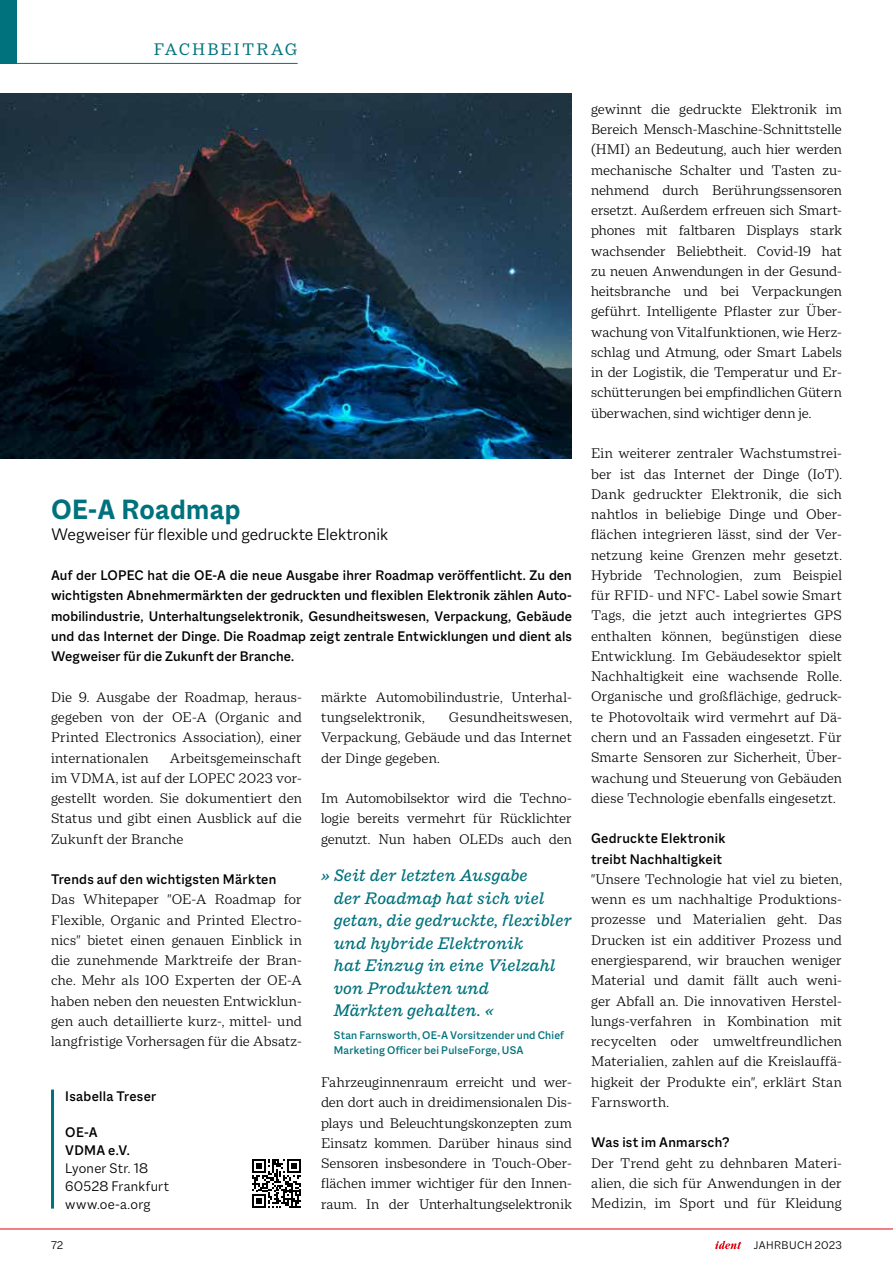
<style>
.page{position:relative;width:893px;height:1263px;background:#fff}
.page>*{position:absolute;margin:0;border:0;box-sizing:border-box;transform-origin:0 0}
.t1{font:700 30px "Macklin Sans";letter-spacing:.01em;color:#00727d}
.t2{font:italic 500 18px/22.5px "Macklin Slab";color:#00727d}
.t3{font:300 18px "Macklin Sans";color:#000}
.t4{font:18px "Macklin Text";letter-spacing:.11em;color:#00727d}
.t5{font:300 15px/20.2px "Macklin Text";color:#000;text-align:justify}
.t6{font:500 15px/20.2px "Macklin Sans";letter-spacing:.015em;color:#000}
.t7{font:300 15px/18px "Macklin Sans";letter-spacing:.02em;color:#000}
.t8{font:500 12px/15px "Macklin Sans";letter-spacing:.015em;color:#00727d}
.t9{font:300 12px "Macklin Sans";letter-spacing:.035em;color:#000}
</style>
<div class="page">
<hr style="left:0;top:63px;width:298px;height:1px;background:#00727d">
<div style="left:0;top:0;width:17px;height:64px;background:#00727d"></div>
<hr style="left:51px;top:1089px;width:3px;height:119px;background:#00727d">
<svg style="left:252px;top:1159px;width:49px;height:49px"></svg>
<img style="left:0;top:94px;width:571px;height:364px">
<hr style="left:0;top:1228px;width:893px;height:1px;background:#e30613">
<svg style="left:715px;top:1240px;width:26px;height:9px"></svg>
<p class="t4" style="left:154px;top:39px;width:145px">FACHBEITRAG</p>
<h1 class="t1" style="left:51px;top:491px;width:191px">OE-A Roadmap</h1>
<p class="t3" style="left:51px;top:523px;width:338px">Wegweiser für flexible und gedruckte Elektronik</p>
<p class="t6" style="left:51px;top:565px;width:522px;text-align:justify">Auf der LOPEC hat die OE-A die neue Ausgabe ihrer Roadmap veröffentlicht. Zu den wichtigsten Abnehmermärkten der gedruckten und flexiblen Elektronik zählen Auto&shy;mobilindustrie, Unterhaltungselektronik, Gesundheitswesen, Verpackung, Gebäude und das Internet der Dinge. Die Roadmap zeigt zentrale Entwicklungen und dient als Wegweiser für die Zukunft der Branche.</p>
<p class="t5" style="left:321px;top:687px;width:252px">märkte Automobilindustrie, Unterhal&shy;tungselektronik,</p>
<p class="t5" style="left:51px;top:687px;width:252px">Die 9. Ausgabe der Roadmap, heraus&shy;gegeben von der OE-A (Organic and Printed Electronics Association), einer internationalen</p>
<p class="t5" style="left:321px;top:707px;width:252px;text-indent:128px">Gesundheitswesen, Verpackung, Gebäude und das Internet der Dinge gegeben.</p>
<p class="t5" style="left:321px;top:788px;width:252px">Im Automobilsektor wird die Techno&shy;logie bereits vermehrt für Rücklichter genutzt. Nun haben OLEDs auch den</p>
<p class="t5" style="left:51px;top:747px;width:252px;text-indent:119px">Arbeitsgemeinschaft im VDMA, ist auf der LOPEC 2023 vor&shy;gestellt worden. Sie dokumentiert den Status und gibt einen Ausblick auf die Zukunft der Branche</p>
<p class="t6" style="left:51px;top:869px;width:227px">Trends auf den wichtigsten Märkten</p>
<p class="t5" style="left:51px;top:889px;width:252px">Das Whitepaper "OE-A Roadmap for Flexible, Organic and Printed Electro&shy;nics" bietet einen genauen Einblick in die zunehmende Marktreife der Bran&shy;che. Mehr als 100 Experten der OE-A haben neben den neuesten Entwicklun&shy;gen auch detaillierte kurz-, mittel- und langfristige Vorhersagen für die Absatz-</p>
<p class="t2" style="left:334px;top:864px;width:240px;text-indent:-13px">» Seit der letzten Ausgabe<br>der Roadmap hat sich viel getan, die gedruckte, flexibler und hybride Elektronik<br>hat Einzug in eine Vielzahl von Produkten und<br>Märkten gehalten. «</p>
<p class="t8" style="left:334px;top:1028px;width:232px">Stan Farnsworth, OE-A Vorsitzender und Chief<br>Marketing Officer bei PulseForge, USA</p>
<p class="t5" style="left:321px;top:1072px;width:252px">Fahrzeuginnenraum erreicht und wer&shy;den dort auch in dreidimensionalen Dis&shy;plays und Beleuchtungskonzepten zum Einsatz kommen. Darüber hinaus sind Sensoren insbesondere in Touch-Ober&shy;flächen immer wichtiger für den Innen&shy;raum. In der Unterhaltungselektronik</p>
<p class="t6" style="left:65px;top:1085px;width:92px">Isabella Treser</p>
<p class="t6" style="left:65px;top:1122px;width:66px;line-height:18px">OE-A<br>VDMA e.V.</p>
<p class="t7" style="left:65px;top:1158px;width:105px">Lyoner Str. 18<br>60528 Frankfurt www.oe-a.org</p>
<p class="t5" style="left:591px;top:99px;width:252px">gewinnt die gedruckte Elektronik im Bereich Mensch-Maschine-Schnittstelle (HMI) an Bedeutung, auch hier werden mechanische Schalter und Tasten zu&shy;nehmend durch Berührungssensoren ersetzt. Außerdem erfreuen sich Smart&shy;phones mit faltbaren Displays stark wachsender Beliebtheit. Covid-19 hat zu neuen Anwendungen in der Gesund&shy;heitsbranche und bei Verpackungen geführt. Intelligente Pflaster zur Über&shy;wachung von Vitalfunktionen, wie Herz&shy;schlag und Atmung, oder Smart Labels in der Logistik, die Temperatur und Er&shy;schütterungen bei empfindlichen Gütern überwachen, sind wichtiger denn je.</p>
<p class="t5" style="left:591px;top:443px;width:252px">Ein weiterer zentraler Wachstumstrei&shy;ber ist das Internet der Dinge (IoT).<br>Dank gedruckter Elektronik, die sich nahtlos in beliebige Dinge und Ober&shy;flächen integrieren lässt, sind der Ver&shy;netzung keine Grenzen mehr gesetzt.<br>Hybride Technologien, zum Beispiel für RFID- und NFC- Label sowie Smart Tags, die jetzt auch integriertes GPS enthalten können, begünstigen diese Entwicklung. Im Gebäudesektor spielt Nachhaltigkeit eine wachsende Rolle.<br>Organische und großflächige, gedruck&shy;te Photovoltaik wird vermehrt auf Dä&shy;chern und an Fassaden eingesetzt. Für Smarte Sensoren zur Sicherheit, Über&shy;wachung und Steuerung von Gebäuden diese Technologie ebenfalls eingesetzt.</p>
<p class="t6" style="left:591px;top:828px;width:136px">Gedruckte Elektronik treibt Nachhaltigkeit</p>
<p class="t5" style="left:591px;top:869px;width:252px">"Unsere Technologie hat viel zu bieten, wenn es um nachhaltige Produktions&shy;prozesse und Materialien geht. Das Drucken ist ein additiver Prozess und energiesparend, wir brauchen weniger Material und damit fällt auch weni&shy;ger Abfall an. Die innovativen Herstel&shy;lungs-verfahren in Kombination mit recycelten oder umweltfreundlichen Materialien, zahlen auf die Kreislauffä&shy;higkeit der Produkte ein", erklärt Stan Farnsworth.</p>
<p class="t6" style="left:591px;top:1132px;width:140px">Was ist im Anmarsch?</p>
<p class="t5" style="left:591px;top:1152px;width:252px">Der Trend geht zu dehnbaren Materi&shy;alien, die sich für Anwendungen in der Medizin, im Sport und für Kleidung</p>
<p class="t9" style="left:51px;top:1238px;width:14px">72</p>
<p class="t9" style="left:754px;top:1238px;width:89px">JAHRBUCH 2023</p>
</div>
